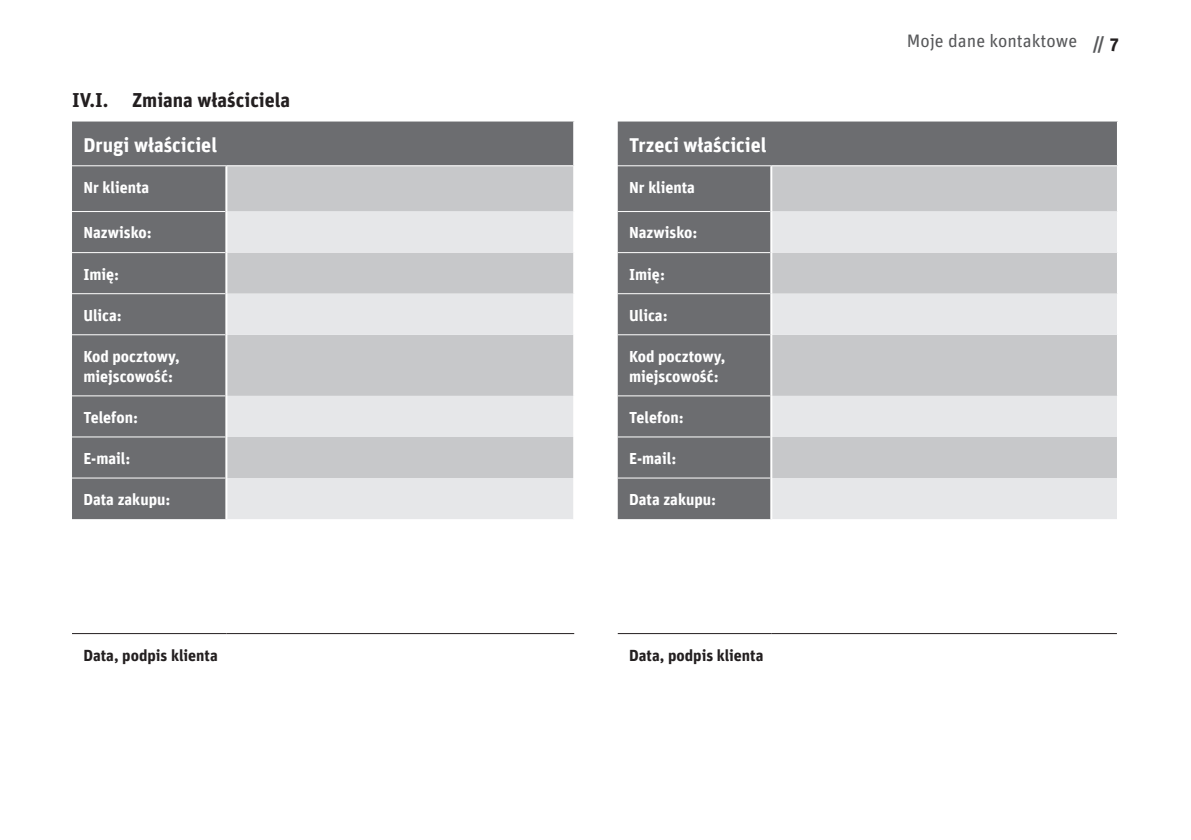
<style>
.page{position:relative;width:1191px;height:840px;background:#fff}
.page>*{position:absolute;margin:0;border:0;box-sizing:border-box;transform-origin:0 0}
.t1{font:700 20px "Unit Offc Pro";color:#fff}
.t2{font:700 20px "Unit Pro";color:#231f20}
.t3{font:18px "Unit Pro";color:#57585a}
.t4{font:700 16px/20px "Unit Offc Pro";color:#fff}
.t5{font:700 16px "Unit Pro";color:#231f20}
.s1{font-weight:700}
.s2{font-weight:700;color:#231f20}
</style>
<div class="page">
<div style="left:72px;top:121px;width:1045px;height:398px;background:#6c6d70"></div>
<svg style="left:227px;top:166px;width:890px;height:45px;background:#babbbd"></svg>
<svg style="left:227px;top:211px;width:890px;height:308px;background:#c7c8ca"></svg>
<hr style="left:72px;top:211px;width:153px;height:1px;background:#fff">
<hr style="left:618px;top:211px;width:152px;height:1px;background:#fff">
<hr style="left:72px;top:252px;width:153px;height:1px;background:#fff">
<hr style="left:618px;top:252px;width:152px;height:1px;background:#fff">
<hr style="left:72px;top:293px;width:153px;height:1px;background:#fff">
<hr style="left:618px;top:293px;width:152px;height:1px;background:#fff">
<hr style="left:72px;top:334px;width:153px;height:1px;background:#fff">
<hr style="left:618px;top:334px;width:152px;height:1px;background:#fff">
<hr style="left:72px;top:395px;width:153px;height:1px;background:#fff">
<hr style="left:618px;top:395px;width:152px;height:1px;background:#fff">
<hr style="left:72px;top:436px;width:153px;height:1px;background:#fff">
<hr style="left:618px;top:436px;width:152px;height:1px;background:#fff">
<hr style="left:72px;top:477px;width:153px;height:1px;background:#fff">
<hr style="left:618px;top:477px;width:152px;height:1px;background:#fff">
<hr style="left:72px;top:165px;width:154px;height:1px;background:#fff">
<hr style="left:226px;top:165px;width:347px;height:1px;background:#fff">
<hr style="left:575px;top:165px;width:43px;height:1px;background:#fff">
<hr style="left:618px;top:165px;width:153px;height:1px;background:#fff">
<hr style="left:771px;top:165px;width:346px;height:1px;background:#fff">
<hr style="left:72px;top:632px;width:154px;height:1px;background:#231f20">
<hr style="left:226px;top:632px;width:348px;height:1px;background:#231f20">
<hr style="left:618px;top:632px;width:153px;height:1px;background:#231f20">
<hr style="left:771px;top:632px;width:346px;height:1px;background:#231f20">
<hr style="left:573px;top:121px;width:2px;height:45px;background:#fff">
<hr style="left:225px;top:166px;width:2px;height:45px;background:#fff">
<hr style="left:573px;top:166px;width:2px;height:45px;background:#fff">
<hr style="left:770px;top:166px;width:2px;height:45px;background:#fff">
<hr style="left:225px;top:211px;width:2px;height:41px;background:#fff">
<hr style="left:573px;top:211px;width:2px;height:41px;background:#fff">
<hr style="left:770px;top:211px;width:2px;height:41px;background:#fff">
<hr style="left:225px;top:252px;width:2px;height:41px;background:#fff">
<hr style="left:573px;top:252px;width:2px;height:41px;background:#fff">
<hr style="left:770px;top:252px;width:2px;height:41px;background:#fff">
<hr style="left:225px;top:293px;width:2px;height:41px;background:#fff">
<hr style="left:573px;top:293px;width:2px;height:41px;background:#fff">
<hr style="left:770px;top:293px;width:2px;height:41px;background:#fff">
<hr style="left:225px;top:334px;width:2px;height:61px;background:#fff">
<hr style="left:573px;top:334px;width:2px;height:61px;background:#fff">
<hr style="left:770px;top:334px;width:2px;height:61px;background:#fff">
<hr style="left:225px;top:395px;width:2px;height:41px;background:#fff">
<hr style="left:573px;top:395px;width:2px;height:41px;background:#fff">
<hr style="left:770px;top:395px;width:2px;height:41px;background:#fff">
<hr style="left:225px;top:436px;width:2px;height:42px;background:#fff">
<hr style="left:573px;top:436px;width:2px;height:42px;background:#fff">
<hr style="left:770px;top:436px;width:2px;height:42px;background:#fff">
<hr style="left:225px;top:478px;width:2px;height:41px;background:#fff">
<hr style="left:573px;top:478px;width:2px;height:41px;background:#fff">
<hr style="left:770px;top:478px;width:2px;height:41px;background:#fff">
<p class="t2" style="left:72px;top:85px;width:220px">IV.I. Zmiana właściciela</p>
<p class="t1" style="left:83px;top:130px;width:135px">Drugi właściciel</p>
<p class="t1" style="left:629px;top:130px;width:139px">Trzeci właściciel</p>
<p class="t4" style="left:83px;top:176px;width:67px">Nr klienta</p>
<p class="t4" style="left:629px;top:176px;width:67px">Nr klienta</p>
<p class="t4" style="left:83px;top:222px;width:70px">Nazwisko:</p>
<p class="t4" style="left:629px;top:222px;width:70px">Nazwisko:</p>
<p class="t4" style="left:83px;top:263px;width:38px">Imię:</p>
<p class="t4" style="left:629px;top:263px;width:37px">Imię:</p>
<p class="t4" style="left:83px;top:304px;width:40px">Ulica:</p>
<p class="t4" style="left:629px;top:304px;width:40px">Ulica:</p>
<p class="t4" style="left:83px;top:345px;width:98px">Kod pocztowy, miejscowość:</p>
<p class="t4" style="left:629px;top:345px;width:98px">Kod pocztowy, miejscowość:</p>
<p class="t4" style="left:83px;top:406px;width:56px">Telefon:</p>
<p class="t4" style="left:629px;top:406px;width:56px">Telefon:</p>
<p class="t4" style="left:83px;top:447px;width:49px">E-mail:</p>
<p class="t4" style="left:629px;top:447px;width:49px">E-mail:</p>
<p class="t4" style="left:83px;top:488px;width:89px">Data zakupu:</p>
<p class="t4" style="left:629px;top:488px;width:89px">Data zakupu:</p>
<p class="t5" style="left:83px;top:642px;width:136px">Data, podpis klienta</p>
<p class="t5" style="left:629px;top:642px;width:136px">Data, podpis klienta</p>
<p class="t3" style="left:906px;top:28px;width:214px">Moje dane kontaktowe <span class="s1">//</span> <span class="s2">7</span></p>
</div>
